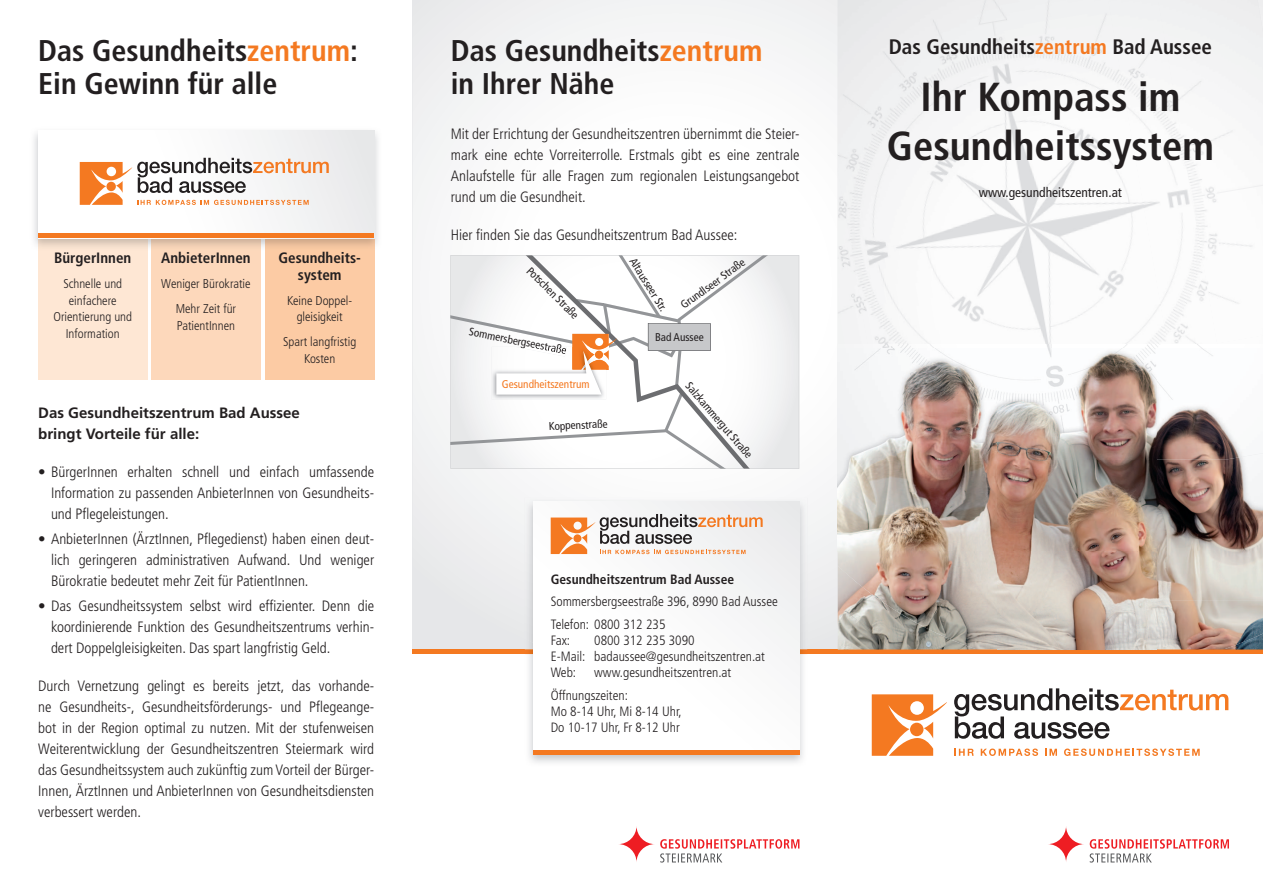
<style>
.page{position:relative;width:1263px;height:893px;background:#fff}
.page>*{position:absolute;margin:0;border:0;box-sizing:border-box;transform-origin:0 0}
.t1{font:700 condensed 40.5px/48.6px "Frutiger";color:#231f20;text-align:center}
.t2{font:700 condensed 30px/33px "Frutiger";color:#231f20}
.t3{font:700 condensed 21px "Frutiger";color:#231f20}
.t4{font:300 condensed 15px/21px "Frutiger";color:#231f20;text-align:justify}
.t5{font:700 15px/21px "Frutiger";color:#231f20}
.t6{font:700 condensed 15px/16.5px "Frutiger";color:#231f20;text-align:center}
.t7{font:300 condensed 13.5px/16.2px "Frutiger";color:#231f20}
.t8{font:700 condensed 13.5px "Frutiger";color:#231f20}
.t9{font:condensed 13.5px "Frutiger";color:#231f20}
.t10{font:300 condensed 12.75px/16.5px "Frutiger";color:#231f20;text-align:center}
.t11{font:condensed 11.25px "Frutiger";color:#231f20}
.t12{font:condensed 11.25px "Frutiger";color:#f47921}
.s1{color:#f47921}
</style>
<div class="page">
<svg style="left:412px;top:0;width:426px;height:646px"></svg>
<img style="left:838px;top:0;width:270px;height:203px">
<img style="left:1108px;top:0;width:50px;height:203px">
<img style="left:1158px;top:0;width:105px;height:344px">
<img style="left:838px;top:169px;width:30px;height:175px">
<img style="left:852px;top:203px;width:315px;height:141px">
<img style="left:1216px;top:335px;width:47px;height:9px">
<svg style="left:872px;top:694px;width:75px;height:62px"></svg>
<div style="left:910px;top:723px;width:13px;height:13px;background:#f47921;border-radius:50%"></div>
<svg style="left:954px;top:749px;width:20px;height:7px"></svg>
<svg style="left:981px;top:748px;width:57px;height:8px"></svg>
<svg style="left:1045px;top:749px;width:12px;height:7px"></svg>
<svg style="left:1064px;top:748px;width:136px;height:8px"></svg>
<svg style="left:954px;top:688px;width:274px;height:51px"></svg>
<div style="left:412px;top:649px;width:851px;height:5px;background:#f47921"></div>
<div style="left:38px;top:238px;width:109px;height:141px;background:#fee7d4"></div>
<div style="left:152px;top:238px;width:109px;height:141px;background:#fdd8bb"></div>
<div style="left:265px;top:238px;width:109px;height:141px;background:#fccba4"></div>
<img style="left:34px;top:130px;width:344px;height:121px">
<img style="left:38px;top:238px;width:109px;height:13px">
<img style="left:152px;top:238px;width:109px;height:13px">
<img style="left:265px;top:238px;width:109px;height:13px">
<svg style="left:38px;top:131px;width:336px;height:103px"></svg>
<hr style="left:38px;top:234px;width:336px;height:4px;background:#f47921">
<svg style="left:80px;top:158px;width:249px;height:47px"></svg>
<img style="left:525px;top:498px;width:282px;height:265px">
<img style="left:525px;top:639px;width:282px;height:10px">
<div style="left:533px;top:502px;width:266px;height:253px;background:linear-gradient(to right,#fff,#f5f5f5)"></div>
<div style="left:533px;top:750px;width:266px;height:5px;background:#f47921"></div>
<svg style="left:551px;top:514px;width:212px;height:40px"></svg>
<img style="left:838px;top:344px;width:404px;height:115px">
<img style="left:838px;top:459px;width:318px;height:190px">
<img style="left:1156px;top:453px;width:107px;height:196px">
<svg style="left:450px;top:255px;width:349px;height:214px"></svg>
<svg style="left:1048px;top:826px;width:36px;height:36px"></svg>
<svg style="left:1090px;top:839px;width:139px;height:24px"></svg>
<svg style="left:618px;top:826px;width:37px;height:36px"></svg>
<svg style="left:660px;top:839px;width:139px;height:24px"></svg>
<h2 class="t2" style="left:38px;top:34px;width:321px">Das Gesundheits<span class="s1">zentrum</span>:<br>Ein Gewinn für alle</h2>
<p class="t6" style="left:54px;top:250px;width:79px">BürgerInnen</p>
<p class="t10" style="left:53px;top:276px;width:80px">Schnelle und einfachere<br>Orientierung und<br>Information</p>
<p class="t6" style="left:161px;top:250px;width:91px">AnbieterInnen</p>
<p class="t10" style="left:161px;top:271px;width:91px;line-height:25px">Weniger Bürokratie<br>Mehr Zeit für</p>
<p class="t10" style="left:177px;top:317px;width:60px">PatientInnen</p>
<p class="t6" style="left:279px;top:250px;width:84px">Gesundheits&shy;system</p>
<p class="t10" style="left:287px;top:292px;width:66px">Keine Doppel&shy;gleisigkeit</p>
<p class="t10" style="left:283px;top:334px;width:75px">Spart langfristig<br>Kosten</p>
<p class="t5" style="left:38px;top:402px;width:263px">Das Gesundheitszentrum Bad Aussee bringt Vorteile für alle:</p>
<p class="t4" style="left:51px;top:461px;width:325px;text-indent:-13px">• BürgerInnen erhalten schnell und einfach umfassende Information zu passenden AnbieterInnen von Gesundheits&shy;und Pflegeleistungen.</p>
<p class="t4" style="left:51px;top:529px;width:325px;text-indent:-13px">• AnbieterInnen (ÄrztInnen, Pflegedienst) haben einen deut&shy;lich geringeren administrativen Aufwand. Und weniger Bürokratie bedeutet mehr Zeit für PatientInnen.</p>
<p class="t4" style="left:51px;top:596px;width:325px;text-indent:-13px">• Das Gesundheitssystem selbst wird effizienter. Denn die koordinierende Funktion des Gesundheitszentrums verhin&shy;dert Doppelgleisigkeiten. Das spart langfristig Geld.</p>
<p class="t4" style="left:38px;top:676px;width:337px">Durch Vernetzung gelingt es bereits jetzt, das vorhande&shy;ne Gesundheits-, Gesundheitsförderungs- und Pflegeange&shy;bot in der Region optimal zu nutzen. Mit der stufenweisen Weiterentwicklung der Gesundheitszentren Steiermark wird das Gesundheitssystem auch zukünftig zum Vorteil der Bürger-Innen, ÄrztInnen und AnbieterInnen von Gesundheitsdiensten verbessert werden.</p>
<h2 class="t2" style="left:451px;top:34px;width:313px">Das Gesundheits<span class="s1">zentrum </span>in Ihrer Nähe</h2>
<p class="t4" style="left:451px;top:123px;width:350px">Mit der Errichtung der Gesundheitszentren übernimmt die Steier&shy;mark eine echte Vorreiterrolle. Erstmals gibt es eine zentrale Anlaufstelle für alle Fragen zum regionalen Leistungsangebot rund um die Gesundheit.</p>
<p class="t4" style="left:451px;top:224px;width:288px">Hier finden Sie das Gesundheitszentrum Bad Aussee:</p>
<p class="t11" style="left:533px;top:264px;width:70px;rotate:45deg">Potschen Straße</p>
<p class="t11" style="left:638px;top:255px;width:62px;rotate:58deg">Altausseer Str.</p>
<p class="t11" style="left:678px;top:301px;width:78px;rotate:-36deg">Grundlseer Straße</p>
<p class="t11" style="left:655px;top:331px;width:50px">Bad Aussee</p>
<p class="t11" style="left:471px;top:325px;width:100px;rotate:11deg">Sommersbergseestraße</p>
<p class="t12" style="left:502px;top:378px;width:89px">Gesundheitszentrum</p>
<p class="t11" style="left:549px;top:420px;width:60px;rotate:-3deg">Koppenstraße</p>
<p class="t11" style="left:692px;top:379px;width:97px;rotate:49deg">Salzkammergut Straße</p>
<p class="t8" style="left:551px;top:571px;width:185px">Gesundheitszentrum Bad Aussee</p>
<p class="t7" style="left:551px;top:590px;width:229px;line-height:22.5px">Sommersbergseestraße 396, 8990 Bad Aussee<br>Telefon: 0800 312 235</p>
<p class="t7" style="left:551px;top:632px;width:21px">Fax:</p>
<p class="t7" style="left:551px;top:632px;width:216px;text-indent:43px">0800 312 235 3090<br>E-Mail: badaussee@gesundheitszentren.at<br>Web:</p>
<p class="t7" style="left:551px;top:662px;width:182px;line-height:22.5px;text-indent:43px">www.gesundheitszentren.at<br>Öffnungszeiten:</p>
<p class="t7" style="left:551px;top:703px;width:133px">Mo 8-14 Uhr, Mi 8-14 Uhr,<br>Do 10-17 Uhr, Fr 8-12 Uhr</p>
<h3 class="t3" style="left:889px;top:34px;width:325px">Das Gesundheits<span class="s1">zentrum</span> Bad Aussee</h3>
<h1 class="t1" style="left:887px;top:73px;width:329px">Ihr Kompass im<br>Gesundheitssystem</h1>
<p class="t9" style="left:979px;top:185px;width:145px">www.gesundheitszentren.at</p>
</div>
